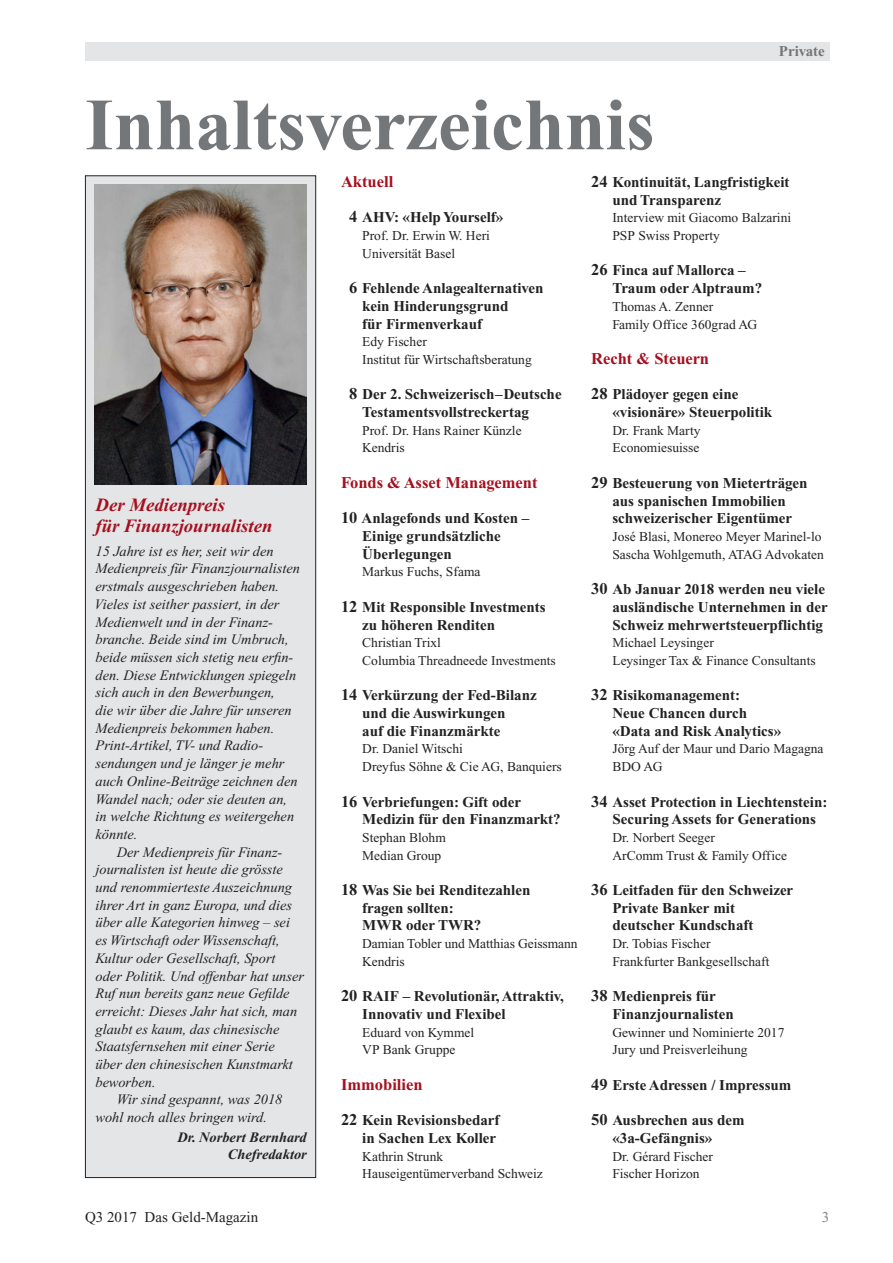
<style>
.page{position:relative;width:893px;height:1263px;background:#fff}
.page>*{position:absolute;margin:0;border:0;box-sizing:border-box;transform-origin:0 0}
.t1{font:700 73.5px "Times New Roman PS Std";color:#74777a}
.t2{font:italic 700 18.75px/21px "Times New Roman PS Std";color:#a60f1f}
.t3{font:700 16.5px "Times New Roman PS Std";color:#a60f1f}
.t4{font:700 15px/17.7px "Times New Roman PS Std";color:#232122}
.t5{font:15px "Times New Roman PS Std";color:#232122}
.t6{font:700 15px "Times New Roman PS Std";color:#74777a}
.t7{font:15px "Times New Roman PS Std";color:#7f8285}
.t8{font:italic 14.4px/17.7px "Times New Roman PS Std";color:#232122}
.t9{font:italic 700 14.4px/17.2px "Times New Roman PS Std";color:#232122;text-align:right}
.t10{font:13.5px/17.7px "Times New Roman PS Std";color:#232122}
.s1{font-size:16.5px}
</style>
<div class="page">
<div style="left:85px;top:43px;width:744px;height:18px;background:#e3e5e6"></div>
<div style="left:86px;top:176px;width:229px;height:1001px;background:#e3e5e6"></div>
<div style="left:85px;top:175px;width:231px;height:1003px;border:1px solid #232122"></div>
<img style="left:95px;top:185px;width:211px;height:299px">
<h1 class="t1" style="left:85px;top:101px;width:571px">Inhaltsverzeichnis</h1>
<p class="t6" style="left:779px;top:46px;width:48px">Private</p>
<p class="t2" style="left:96px;top:496px;width:178px">Der Medienpreis<br>für Finanzjournalisten</p>
<p class="t8" style="left:94px;top:543px;width:207px">15 Jahre ist es her, seit wir den<br>Medienpreis für Finanzjournalisten erstmals ausgeschrieben haben.<br>Vieles ist seither passiert, in der<br>Medienwelt und in der Finanz - branche. Beide sind im Umbruch, beide müssen sich stetig neu erfin&shy;den. Diese Entwicklungen spiegeln sich auch in den Bewerbungen,<br>die wir über die Jahre für unseren<br>Medienpreis bekommen haben.<br>Print-Artikel, TV- und Radio - sendungen und je länger je mehr auch Online-Beiträge zeichnen den<br>Wandel nach; oder sie deuten an, in welche Richtung es weitergehen könnte.</p>
<p class="t8" style="left:96px;top:844px;width:210px;text-indent:21px">Der Medienpreis für Finanz&shy;journalisten ist heute die grösste und renommierteste Auszeichnung ihrer Art in ganz Europa, und dies über alle Kategorien hinweg – sei es Wirtschaft oder Wissenschaft,<br>Kultur oder Gesellschaft, Sport oder Politik. Und offenbar hat unser<br>Ruf nun bereits ganz neue Gefilde erreicht: Dieses Jahr hat sich, man glaubt es kaum, das chinesische<br>Staatsfernsehen mit einer Serie über den chinesischen Kunstmarkt beworben.</p>
<p class="t8" style="left:96px;top:1092px;width:188px;text-indent:21px">Wir sind gespannt, was 2018 wohl noch alles bringen wird.</p>
<p class="t9" style="left:177px;top:1130px;width:131px">Dr. Norbert Bernhard<br>Chefredaktor</p>
<p class="t3" style="left:341px;top:176px;width:54px">Aktuell</p>
<p class="t4" style="left:349px;top:210px;width:156px"><span class="s1">4</span> AHV: «Help Yourself»</p>
<p class="t10" style="left:362px;top:228px;width:129px">Prof. Dr. Erwin W. Heri<br>Universität Basel</p>
<p class="t4" style="left:362px;top:281px;width:183px;text-indent:-13px"><span class="s1">6</span> Fehlende Anlagealternativen kein Hinderungsgrund<br>für Firmenverkauf</p>
<p class="t10" style="left:362px;top:334px;width:171px">Edy Fischer<br>Institut für Wirtschaftsberatung</p>
<p class="t4" style="left:362px;top:387px;width:201px;text-indent:-13px"><span class="s1">8</span> Der 2. Schweizerisch–Deutsche<br>Testamentsvollstreckertag</p>
<p class="t10" style="left:362px;top:423px;width:161px">Prof. Dr. Hans Rainer Künzle<br>Kendris</p>
<p class="t3" style="left:341px;top:477px;width:198px">Fonds &amp; Asset Management</p>
<p class="t4" style="left:362px;top:511px;width:169px;text-indent:-21px"><span class="s1">10</span> Anlagefonds und Kosten –<br>Einige grundsätzliche<br>Überlegungen</p>
<p class="t10" style="left:362px;top:564px;width:120px">Markus Fuchs, Sfama</p>
<p class="t4" style="left:362px;top:600px;width:185px;text-indent:-21px"><span class="s1">12</span> Mit Responsible Investments zu höheren Renditen</p>
<p class="t10" style="left:362px;top:635px;width:195px">Christian Trixl<br>Columbia Threadneede Investments</p>
<p class="t4" style="left:362px;top:688px;width:176px;text-indent:-21px"><span class="s1">14</span> Verkürzung der Fed-Bilanz und die Auswirkungen<br>auf die Finanzmärkte</p>
<p class="t10" style="left:362px;top:741px;width:201px">Dr. Daniel Witschi<br>Dreyfus Söhne &amp; Cie AG, Banquiers</p>
<p class="t4" style="left:362px;top:794px;width:200px;text-indent:-21px"><span class="s1">16</span> Verbriefungen: Gift oder<br>Medizin für den Finanzmarkt?</p>
<p class="t10" style="left:362px;top:830px;width:85px">Stephan Blohm<br>Median Group</p>
<p class="t4" style="left:362px;top:883px;width:170px;text-indent:-21px"><span class="s1">18</span> Was Sie bei Renditezahlen fragen sollten:<br>MWR oder TWR?</p>
<p class="t10" style="left:362px;top:936px;width:217px">Damian Tobler und Matthias Geissmann<br>Kendris</p>
<p class="t4" style="left:362px;top:989px;width:203px;text-indent:-21px"><span class="s1">20</span> RAIF – Revolutionär, Attraktiv,<br>Innovativ und Flexibel</p>
<p class="t10" style="left:362px;top:1024px;width:114px">Eduard von Kymmel<br>VP Bank Gruppe</p>
<p class="t3" style="left:341px;top:1079px;width:83px">Immobilien</p>
<p class="t4" style="left:341px;top:1113px;width:160px;text-align:right"><span class="s1">22</span> Kein Revisionsbedarf in Sachen Lex Koller</p>
<p class="t10" style="left:362px;top:1148px;width:182px">Kathrin Strunk<br>Hauseigentümerverband Schweiz</p>
<p class="t4" style="left:612px;top:175px;width:179px;text-indent:-21px"><span class="s1">24</span> Kontinuität, Langfristigkeit und Transparenz</p>
<p class="t10" style="left:612px;top:210px;width:180px">Interview mit Giacomo Balzarini<br>PSP Swiss Property</p>
<p class="t4" style="left:612px;top:263px;width:151px;text-indent:-21px"><span class="s1">26</span> Finca auf Mallorca –<br>Traum oder Alptraum?</p>
<p class="t10" style="left:612px;top:299px;width:146px">Thomas A. Zenner<br>Family Office 360grad AG</p>
<p class="t3" style="left:591px;top:353px;width:119px">Recht &amp; Steuern</p>
<p class="t4" style="left:612px;top:387px;width:161px;text-indent:-21px"><span class="s1">28</span> Plädoyer gegen eine «visionäre» Steuerpolitik</p>
<p class="t10" style="left:612px;top:423px;width:90px">Dr. Frank Marty<br>Economiesuisse</p>
<p class="t4" style="left:591px;top:476px;width:218px;text-align:center"><span class="s1">29</span> Besteuerung von Mieterträgen aus spanischen Immobilien schweizerischer Eigentümer</p>
<p class="t10" style="left:612px;top:529px;width:213px">José Blasi, Monereo Meyer Marinel-lo<br>Sascha Wohlgemuth, ATAG Advokaten</p>
<p class="t4" style="left:612px;top:582px;width:217px;text-indent:-21px"><span class="s1">30</span> Ab Januar 2018 werden neu viele ausländische Unternehmen in der<br>Schweiz mehrwertsteuerpflichtig</p>
<p class="t10" style="left:612px;top:635px;width:205px">Michael Leysinger<br>Leysinger Tax &amp; Finance Consultants</p>
<p class="t4" style="left:612px;top:688px;width:170px;text-indent:-21px"><span class="s1">32</span> Risikomanagement:<br>Neue Chancen durch «Data and Risk Analytics»</p>
<p class="t10" style="left:612px;top:741px;width:213px">Jörg Auf der Maur und Dario Magagna<br>BDO AG</p>
<p class="t4" style="left:612px;top:794px;width:216px;text-indent:-21px"><span class="s1">34</span> Asset Protection in Liechtenstein:<br>Securing Assets for Generations</p>
<p class="t10" style="left:612px;top:830px;width:176px">Dr. Norbert Seeger<br>ArComm Trust &amp; Family Office</p>
<p class="t4" style="left:612px;top:883px;width:182px;text-indent:-21px"><span class="s1">36</span> Leitfaden für den Schweizer<br>Private Banker mit deutscher Kundschaft</p>
<p class="t10" style="left:612px;top:936px;width:159px">Dr. Tobias Fischer<br>Frankfurter Bankgesellschaft</p>
<p class="t4" style="left:612px;top:989px;width:123px;text-indent:-21px"><span class="s1">38</span> Medienpreis für<br>Finanzjournalisten</p>
<p class="t10" style="left:612px;top:1024px;width:174px">Gewinner und Nominierte 2017<br>Jury und Preisverleihung</p>
<p class="t4" style="left:591px;top:1077px;width:202px"><span class="s1">49</span> Erste Adressen / Impressum</p>
<p class="t4" style="left:612px;top:1113px;width:134px;text-indent:-21px"><span class="s1">50</span> Ausbrechen aus dem «3a-Gefängnis»</p>
<p class="t10" style="left:612px;top:1148px;width:102px">Dr. Gérard Fischer<br>Fischer Horizon</p>
<p class="t5" style="left:85px;top:1212px;width:175px">Q3 2017 Das Geld-Magazin</p>
<p class="t7" style="left:822px;top:1212px;width:9px">3</p>
</div>
